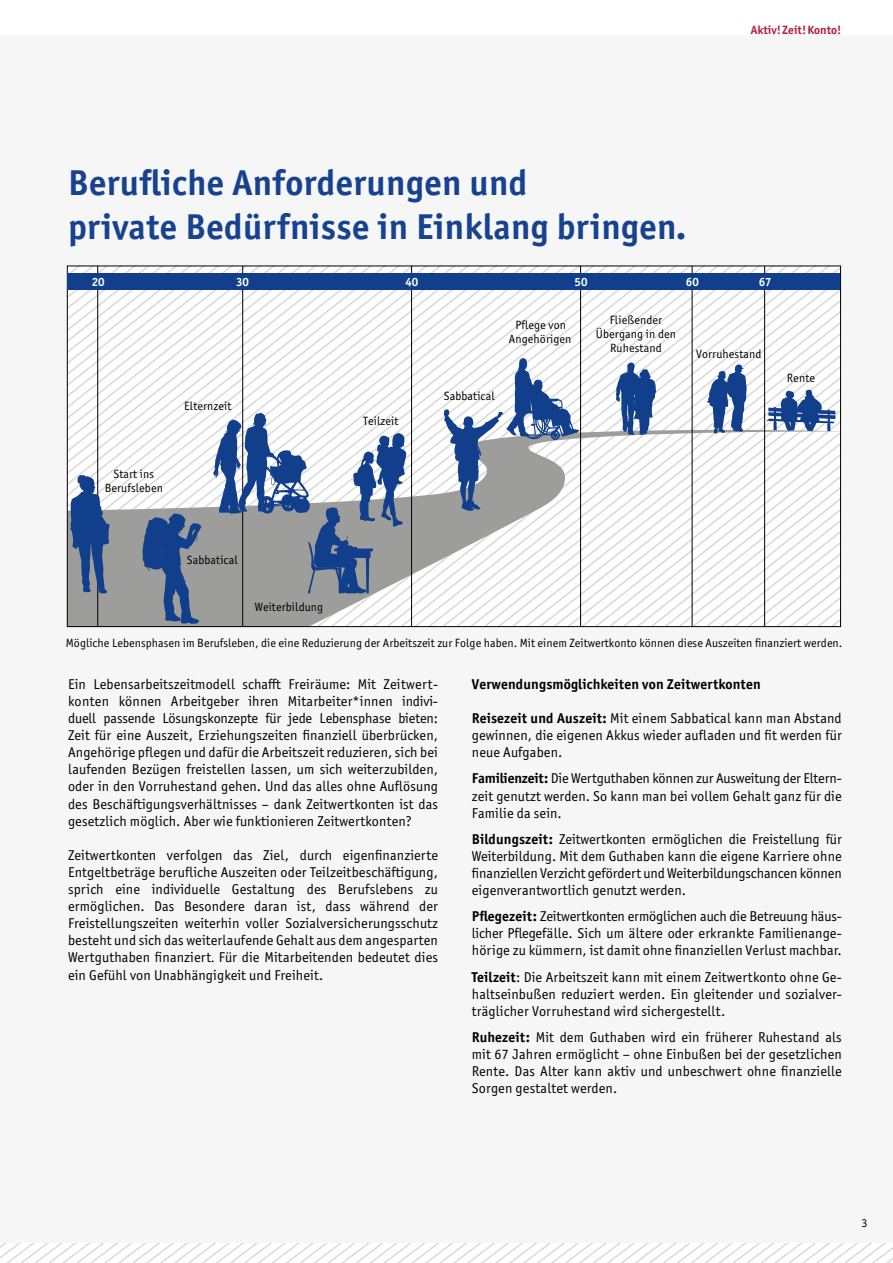
<style>
.page{position:relative;width:893px;height:1263px;background:#fff}
.page>*{position:absolute;margin:0;border:0;box-sizing:border-box;transform-origin:0 0}
.t1{font:700 36px/43.2px "Officina Sans ITC Pro";letter-spacing:.01em;color:#174290}
.t2{font:14.25px/17.1px "Officina Sans ITC Pro";letter-spacing:.01em;color:#000;text-align:justify}
.t3{font:700 14.25px "Officina Sans ITC Pro";letter-spacing:.01em;color:#000}
.t4{font:12px/14.4px "Officina Sans ITC Pro";letter-spacing:.01em;color:#000;text-align:center}
.t5{font:700 12px "Officina Sans ITC Pro";color:#b71e3f}
.t6{font:700 12px "Officina Sans ITC Pro";letter-spacing:.01em;color:#fff}
.s1{font-size:12px}
.s2{font-weight:700}
</style>
<div class="page">
<svg style="left:0;top:1243px;width:893px;height:20px"></svg>
<div style="left:0;top:35px;width:893px;height:1208px;background:#f6f6f6"></div>
<svg style="left:132px;top:268px;width:707px;height:159px"></svg>
<svg style="left:154px;top:290px;width:685px;height:137px"></svg>
<svg style="left:175px;top:305px;width:664px;height:122px"></svg>
<svg style="left:69px;top:427px;width:770px;height:198px;fill:#fff"></svg>
<hr style="left:97px;top:266px;width:1px;height:361px;background:#000">
<hr style="left:242px;top:266px;width:1px;height:361px;background:#000">
<hr style="left:411px;top:266px;width:1px;height:361px;background:#000">
<hr style="left:580px;top:266px;width:1px;height:361px;background:#000">
<hr style="left:692px;top:266px;width:1px;height:361px;background:#000">
<hr style="left:764px;top:266px;width:1px;height:361px;background:#000">
<div style="left:67px;top:273px;width:773px;height:17px;background:#123f8c"></div>
<svg style="left:142px;top:513px;width:59px;height:111px"></svg>
<svg style="left:70px;top:475px;width:40px;height:118px"></svg>
<svg style="left:616px;top:363px;width:40px;height:72px"></svg>
<svg style="left:213px;top:413px;width:194px;height:181px"></svg>
<svg style="left:444px;top:357px;width:135px;height:154px"></svg>
<svg style="left:766px;top:390px;width:70px;height:41px"></svg>
<svg style="left:707px;top:364px;width:40px;height:70px"></svg>
<p class="t5" style="left:751px;top:23px;width:92px">Aktiv!Zeit!Konto!</p>
<h1 class="t1" style="left:68px;top:161px;width:620px">Berufliche Anforderungen und<br>private Bedürfnisse in Einklang bringen.</h1>
<p class="t6" style="left:92px;top:275px;width:15px">20</p>
<p class="t6" style="left:236px;top:275px;width:15px">30</p>
<p class="t6" style="left:405px;top:275px;width:15px">40</p>
<p class="t6" style="left:575px;top:275px;width:15px">50</p>
<p class="t6" style="left:686px;top:275px;width:15px">60</p>
<p class="t6" style="left:759px;top:275px;width:15px">67</p>
<p class="t4" style="left:184px;top:399px;width:49px">Elternzeit</p>
<p class="t4" style="left:105px;top:467px;width:60px">Start ins<br>Berufsleben</p>
<p class="t4" style="left:187px;top:553px;width:52px">Sabbatical</p>
<p class="t4" style="left:255px;top:600px;width:70px">Weiterbildung</p>
<p class="t4" style="left:363px;top:414px;width:37px">Teilzeit</p>
<p class="t4" style="left:509px;top:317px;width:64px">Pflege von<br>Angehörigen</p>
<p class="t4" style="left:596px;top:312px;width:82px">Fließender<br>Übergang in den<br>Ruhestand</p>
<p class="t4" style="left:444px;top:389px;width:52px">Sabbatical</p>
<p class="t4" style="left:696px;top:346px;width:67px">Vorruhestand</p>
<p class="t4" style="left:787px;top:371px;width:30px">Rente</p>
<p class="t4" style="left:66px;top:635px;width:778px">Mögliche Lebensphasen im Berufsleben, die eine Reduzierung der Arbeitszeit zur Folge haben. Mit einem Zeitwertkonto können diese Auszeiten finanziert werden.</p>
<p class="t2" style="left:68px;top:675px;width:371px">Ein Lebensarbeitszeitmodell schafft Freiräume: Mit Zeitwert&shy;konten können Arbeitgeber ihren Mitarbeiter*innen indivi&shy;duell passende Lösungskonzepte für jede Lebensphase bieten:<br>Zeit für eine Auszeit, Erziehungszeiten finanziell überbrücken, Angehörige pflegen und dafür die Arbeitszeit reduzieren, sich bei laufenden Bezügen freistellen lassen, um sich weiterzubilden, oder in den Vorruhestand gehen. Und das alles ohne Auflösung des Beschäftigungsverhältnisses – dank Zeitwertkonten ist das gesetzlich möglich. Aber wie funktionieren Zeitwertkonten?</p>
<p class="t2" style="left:68px;top:846px;width:371px">Zeitwertkonten verfolgen das Ziel, durch eigenfinanzierte Entgeltbeträge berufliche Auszeiten oder Teilzeitbeschäftigung, sprich eine individuelle Gestaltung des Berufslebens zu ermöglichen. Das Besondere daran ist, dass während der Freistellungszeiten weiterhin voller Sozialversicherungsschutz besteht und sich das weiterlaufende Gehalt aus dem angesparten Wertguthaben finanziert<span class="s1">.</span> Für die Mitarbeitenden bedeutet dies ein Gefühl von Unabhängigkeit und Freiheit.</p>
<p class="t3" style="left:472px;top:675px;width:290px">Verwendungsmöglichkeiten von Zeitwertkonten</p>
<p class="t2" style="left:472px;top:710px;width:371px"><span class="s2">Reisezeit und Auszeit:</span> Mit einem Sabbatical kann man Abstand gewinnen, die eigenen Akkus wieder aufladen und fit werden für neue Aufgaben.</p>
<p class="t2" style="left:472px;top:770px;width:371px"><span class="s2">Familienzeit:</span> Die Wertguthaben können zur Ausweitung der Eltern&shy;zeit genutzt werden. So kann man bei vollem Gehalt ganz für die Familie da sein.</p>
<p class="t2" style="left:472px;top:830px;width:371px"><span class="s2">Bildungszeit:</span> Zeitwertkonten ermöglichen die Freistellung für Weiterbildung. Mit dem Guthaben kann die eigene Karriere ohne finanziellen Verzicht gefördert und Weiterbildungschancen können eigenverantwortlich genutzt werden.</p>
<p class="t2" style="left:472px;top:908px;width:371px"><span class="s2">Pflegezeit:</span> Zeitwertkonten ermöglichen auch die Betreuung häus&shy;licher Pflegefälle. Sich um ältere oder erkrankte Familienange&shy;hörige zu kümmern, ist damit ohne finanziellen Verlust machbar.</p>
<p class="t2" style="left:472px;top:968px;width:371px"><span class="s2">Teilzeit</span>: Die Arbeitszeit kann mit einem Zeitwertkonto ohne Ge&shy;haltseinbußen reduziert werden. Ein gleitender und sozialver&shy;träglicher Vorruhestand wird sichergestellt.</p>
<p class="t2" style="left:472px;top:1028px;width:371px"><span class="s2">Ruhezeit:</span> Mit dem Guthaben wird ein früherer Ruhestand als mit 67 Jahren ermöglicht – ohne Einbußen bei der gesetzlichen Rente. Das Alter kann aktiv und unbeschwert ohne finanzielle Sorgen gestaltet werden.</p>
<p class="t4" style="left:861px;top:1216px;width:7px">3</p>
</div>
